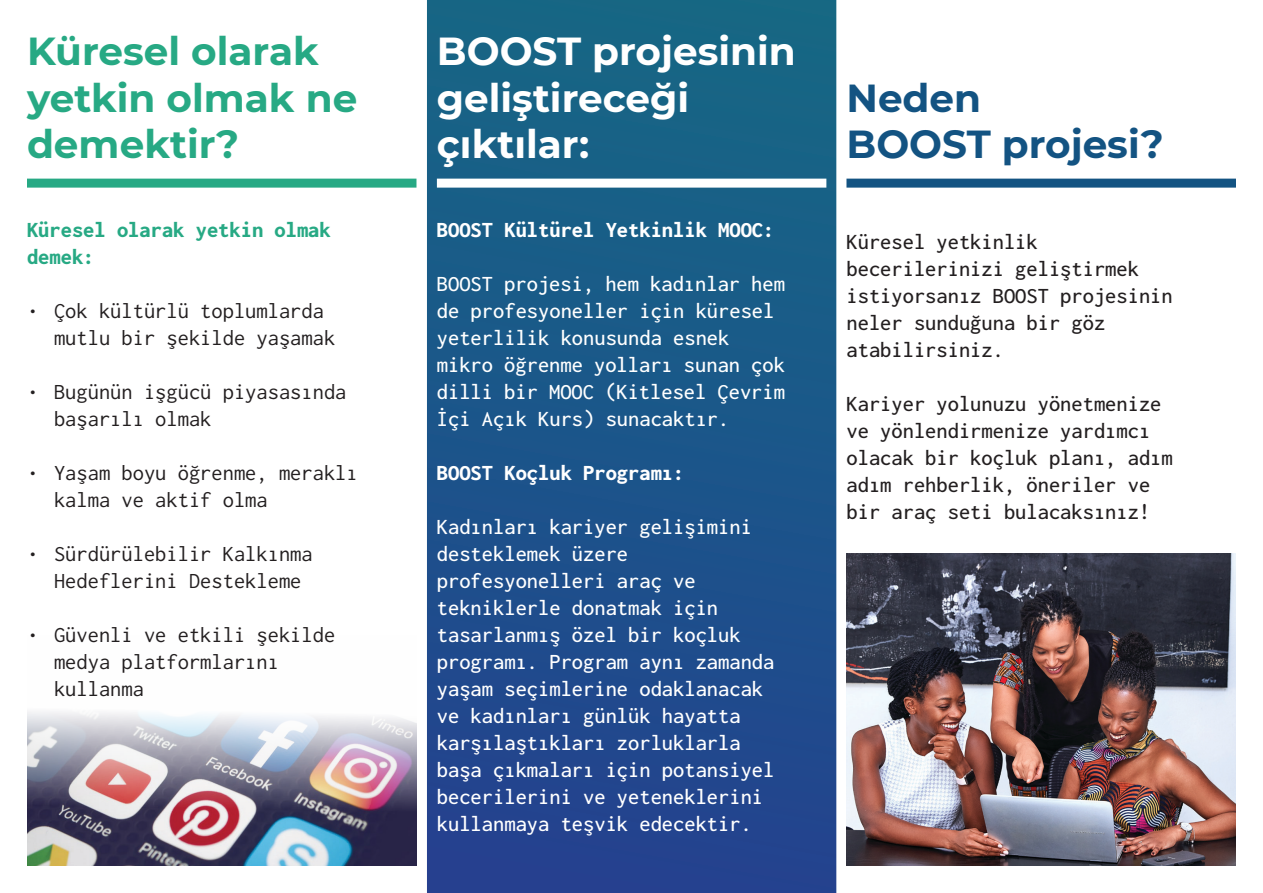
<style>
.page{position:relative;width:1263px;height:893px;background:#fff}
.page>*{position:absolute;margin:0;border:0;box-sizing:border-box;transform-origin:0 0}
.Paragraph_Style_2{font:700 39px/46.8px "Montserrat";color:#fff}
.Paragraph_Style_2-2{font:700 39px/46.8px "Montserrat";color:#27a984}
.Paragraph_Style_2-3{font:700 39px/46.8px "Montserrat";color:#135382}
.ONLY_PARA_STYLE{font:500 22.5px/27px "Inconsolata";color:#fff}
.ONLY_PARA_STYLE-2{font:500 22.5px/27px "Inconsolata";color:#231f20}
.t1{font:22.5px/27px "Inconsolata";color:#231f20}
.ONLY_PARA_STYLE-3{font:800 22.5px "Inconsolata";color:#fff}
.ONLY_PARA_STYLE-4{font:800 22.5px/27px "Inconsolata";color:#27a984}
</style>
<div class="page">
<svg style="left:427px;top:0;width:409px;height:893px;background:#1c5489"></svg>
<div style="left:27px;top:179px;width:389px;height:9px;background:#27a984"></div>
<div style="left:437px;top:179px;width:389px;height:9px;background:#fff"></div>
<div style="left:846px;top:179px;width:390px;height:9px;background:#135382"></div>
<img style="left:846px;top:554px;width:390px;height:312px">
<img style="left:27px;top:711px;width:389px;height:155px">
<p class="Paragraph_Style_2-2" style="left:27px;top:26px;width:332px">Küresel olarak yetkin olmak ne demektir?</p>
<p class="ONLY_PARA_STYLE-4" style="left:27px;top:217px;width:305px">Küresel olarak yetkin olmak demek:</p>
<p class="t1" style="left:54px;top:297px;width:283px;text-indent:-27px">• Çok kültürlü toplumlarda mutlu bir şekilde yaşamak</p>
<p class="t1" style="left:54px;top:378px;width:294px;text-indent:-27px">• Bugünün işgücü piyasasında başarılı olmak</p>
<p class="t1" style="left:54px;top:459px;width:305px;text-indent:-27px">• Yaşam boyu öğrenme, meraklı kalma ve aktif olma</p>
<p class="t1" style="left:54px;top:540px;width:260px;text-indent:-27px">• Sürdürülebilir Kalkınma<br>Hedeflerini Destekleme</p>
<p class="t1" style="left:54px;top:621px;width:283px;text-indent:-27px">• Güvenli ve etkili şekilde medya platformlarını kullanma</p>
<p class="Paragraph_Style_2" style="left:437px;top:26px;width:360px">BOOST projesinin geliştireceği çıktılar:</p>
<p class="ONLY_PARA_STYLE-3" style="left:437px;top:214px;width:339px">BOOST Kültürel Yetkinlik MOOC:</p>
<p class="ONLY_PARA_STYLE" style="left:437px;top:271px;width:350px">BOOST projesi, hem kadınlar hem de profesyoneller için küresel yeterlilik konusunda esnek mikro öğrenme yolları sunan çok dilli bir MOOC (Kitlesel Çevrim<br>İçi Açık Kurs) sunacaktır.</p>
<p class="ONLY_PARA_STYLE-3" style="left:437px;top:457px;width:249px">BOOST Koçluk Programı:</p>
<p class="ONLY_PARA_STYLE" style="left:437px;top:514px;width:339px">Kadınları kariyer gelişimini desteklemek üzere profesyonelleri araç ve tekniklerle donatmak için tasarlanmış özel bir koçluk programı. Program aynı zamanda yaşam seçimlerine odaklanacak ve kadınları günlük hayatta karşılaştıkları zorluklarla başa çıkmaları için potansiyel becerilerini ve yeteneklerini kullanmaya teşvik edecektir.</p>
<p class="Paragraph_Style_2-3" style="left:846px;top:72px;width:319px">Neden<br>BOOST projesi?</p>
<p class="ONLY_PARA_STYLE-2" style="left:846px;top:229px;width:328px">Küresel yetkinlik becerilerinizi geliştirmek istiyorsanız BOOST projesinin neler sunduğuna bir göz atabilirsiniz.</p>
<p class="ONLY_PARA_STYLE-2" style="left:846px;top:391px;width:328px">Kariyer yolunuzu yönetmenize ve yönlendirmenize yardımcı olacak bir koçluk planı, adım adım rehberlik, öneriler ve bir araç seti bulacaksınız!</p>
</div>
